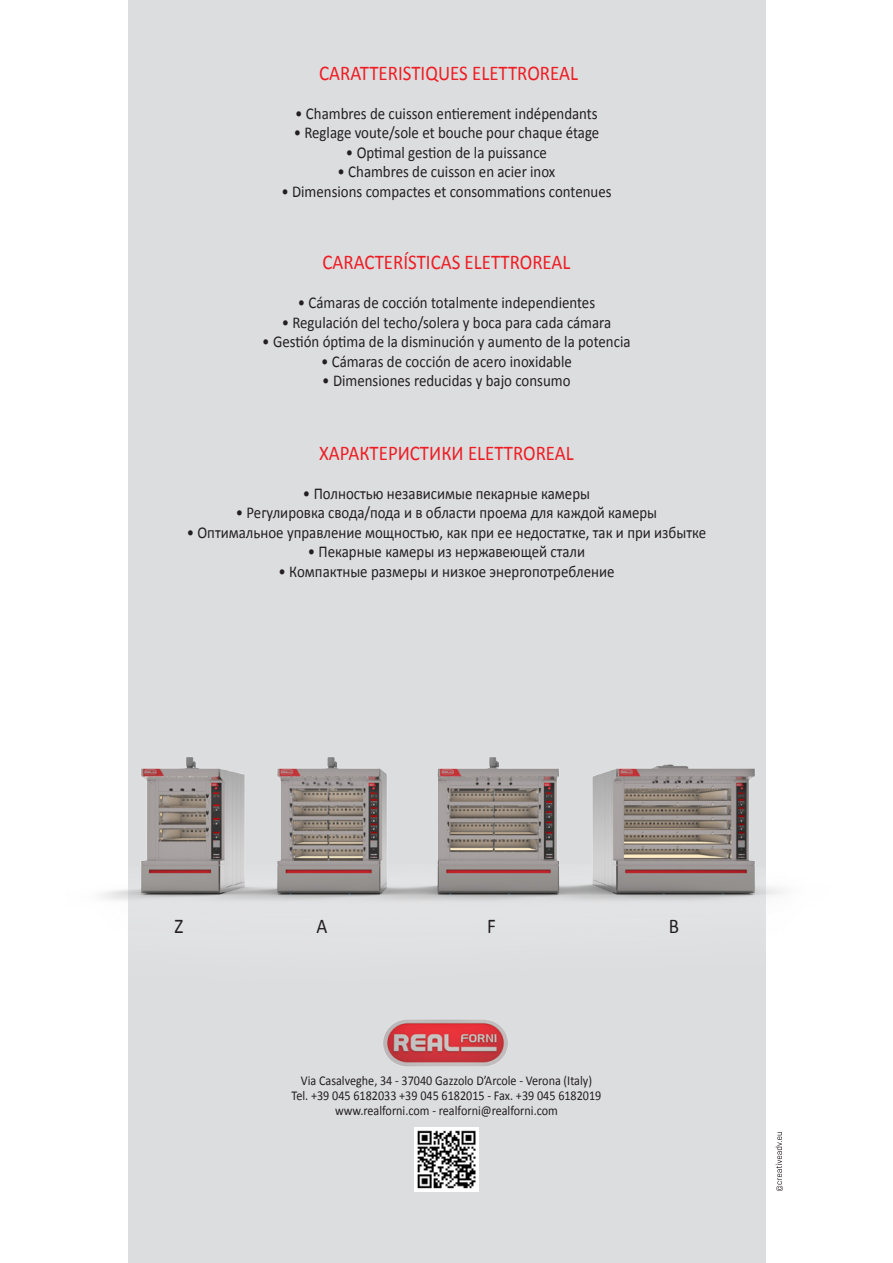
<style>
.page{position:relative;width:893px;height:1263px;background:#fff}
.page>*{position:absolute;margin:0;border:0;box-sizing:border-box;transform-origin:0 0}
.t1{font:21px "Calibri";color:#ee1d23;scale:.9 1}
.t2{font:21px "Calibri";color:#231f20;scale:.9 1}
.t3{font:16.5px "Calibri";color:#231f20;scale:.9 1}
.t4{font:13.5px "Calibri";color:#231f20;scale:.9 1}
</style>
<div class="page">
<div style="left:128px;top:0;width:638px;height:1263px;background:#dcdddf"></div>
<svg style="left:776px;top:1132px;width:7px;height:59px"></svg>
<img style="left:414px;top:1127px;width:65px;height:64px">
<img style="left:102px;top:757px;width:681px;height:310px">
<p class="t1" style="left:319px;top:59px;width:289px">CARATTERISTIQUES ELETTROREAL</p>
<p class="t3" style="left:295px;top:103px;width:338px">• Chambres de cuisson entierement indépendants</p>
<p class="t3" style="left:294px;top:122px;width:341px">• Reglage voute/sole et bouche pour chaque étage</p>
<p class="t3" style="left:346px;top:142px;width:225px">• Optimal gestion de la puissance</p>
<p class="t3" style="left:338px;top:161px;width:244px">• Chambres de cuisson en acier inox</p>
<p class="t3" style="left:281px;top:181px;width:368px">• Dimensions compactes et consommations contenues</p>
<p class="t1" style="left:322px;top:249px;width:277px">CARACTERÍSTICAS ELETTROREAL</p>
<p class="t3" style="left:298px;top:292px;width:332px">• Cámaras de cocción totalmente independientes</p>
<p class="t3" style="left:282px;top:312px;width:368px">• Regulación del techo/solera y boca para cada cámara</p>
<p class="t3" style="left:262px;top:331px;width:411px">• Gestión óptima de la disminución y aumento de la potencia</p>
<p class="t3" style="left:321px;top:351px;width:280px">• Cámaras de cocción de acero inoxidable</p>
<p class="t3" style="left:322px;top:370px;width:277px">• Dimensiones reducidas y bajo consumo</p>
<p class="t1" style="left:319px;top:439px;width:284px">ХАРАКТЕРИСТИКИ ELETTROREAL</p>
<p class="t3" style="left:303px;top:483px;width:320px">• Полностью независимые пекарные камеры</p>
<p class="t3" style="left:236px;top:502px;width:470px">• Регулировка свода/пода и в области проема для каждой камеры</p>
<p class="t3" style="left:187px;top:522px;width:579px">• Оптимальное управление мощностью, как при ее недостатке, так и при избытке</p>
<p class="t3" style="left:308px;top:541px;width:310px">• Пекарные камеры из нержавеющей стали</p>
<p class="t3" style="left:278px;top:561px;width:375px">• Компактные размеры и низкое энергопотребление</p>
<p class="t2" style="left:174px;top:913px;width:11px">Z</p>
<p class="t2" style="left:316px;top:913px;width:14px">A</p>
<p class="t2" style="left:487px;top:913px;width:11px">F</p>
<p class="t2" style="left:669px;top:913px;width:13px">B</p>
<p class="t4" style="left:301px;top:1072px;width:325px">Via Casalveghe, 34 - 37040 Gazzolo D’Arcole - Verona (Italy)</p>
<p class="t4" style="left:292px;top:1087px;width:346px">Tel. +39 045 6182033 +39 045 6182015 - Fax. +39 045 6182019</p>
<p class="t4" style="left:335px;top:1102px;width:249px">www.realforni.com - realforni@realforni.com</p>
</div>
